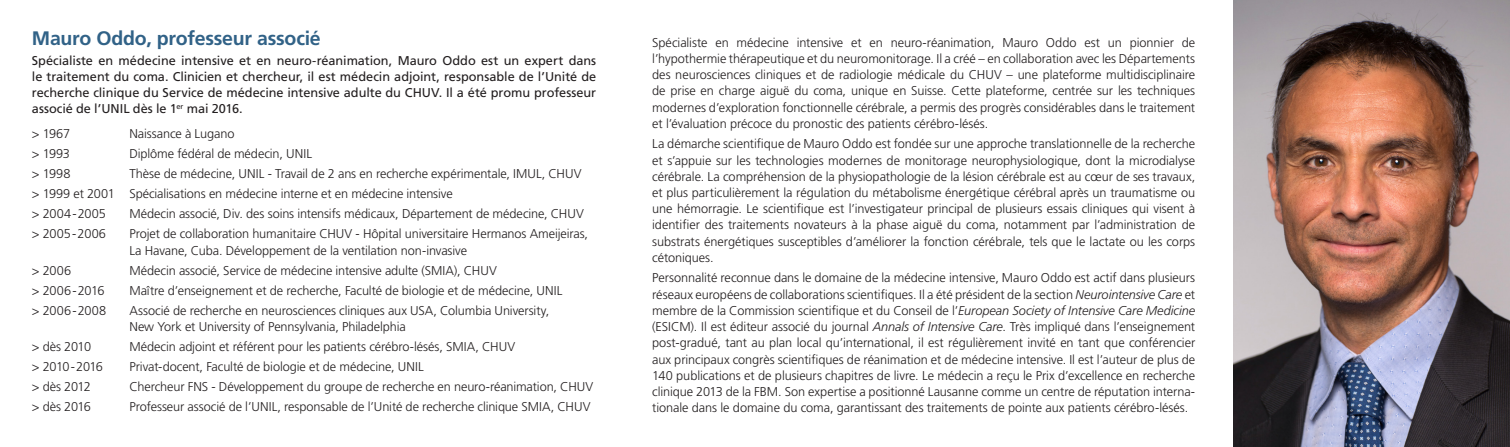
<style>
.page{position:relative;width:1510px;height:447px;background:#fff}
.page>*{position:absolute;margin:0;border:0;box-sizing:border-box;transform-origin:0 0}
.aa_corps{font:700 19.5px "Frutiger LT Std";letter-spacing:-.01em;color:#316287}
.t1{font:300 12.75px/16.2px "Frutiger LT Std";letter-spacing:-.01em;color:#231f20;text-align:justify}
.t2{font:12.75px/16.2px "Frutiger LT Std";letter-spacing:-.005em;color:#231f20;text-align:justify}
.t3{font:300 12.75px "Frutiger LT Std";letter-spacing:.01em;color:#231f20}
.t4{font:300 12.75px "Frutiger LT Std";letter-spacing:-.045em;color:#231f20}
.s1{font-style:italic}
</style>
<div class="page">
<img style="left:1233px;top:0;width:276px;height:446px">
<p class="aa_corps" style="left:32px;top:26px;width:290px">Mauro Oddo, professeur associé</p>
<p class="t1" style="left:652px;top:34px;width:544px">Spécialiste en médecine intensive et en neuro-réanimation, Mauro Oddo est un pionnier de l’hypothermie thérapeutique et du neuromonitorage. Il a créé – en collaboration avec les Départements des neurosciences cliniques et de radiologie médicale du CHUV – une plateforme multidisciplinaire de prise en charge aiguë du coma, unique en Suisse. Cette plateforme, centrée sur les techniques modernes d’exploration fonctionnelle cérébrale, a permis des progrès considérables dans le traitement et l’évaluation précoce du pronostic des patients cérébro-lésés.</p>
<p class="t1" style="left:652px;top:136px;width:544px">La démarche scientifique de Mauro Oddo est fondée sur une approche translationnelle de la recherche et s’appuie sur les technologies modernes de monitorage neurophysiologique, dont la microdialyse cérébrale. La compréhension de la physiopathologie de la lésion cérébrale est au cœur de ses travaux, et plus particulièrement la régulation du métabolisme énergétique cérébral après un traumatisme ou une hémorragie. Le scientifique est l’investigateur principal de plusieurs essais cliniques qui visent à identifier des traitements novateurs à la phase aiguë du coma, notamment par l’administration de substrats énergétiques susceptibles d’améliorer la fonction cérébrale, tels que le lactate ou les corps cétoniques.</p>
<p class="t1" style="left:652px;top:270px;width:544px">Personnalité reconnue dans le domaine de la médecine intensive, Mauro Oddo est actif dans plusieurs réseaux européens de collaborations scientifiques. Il a été président de la section <span class="s1">Neurointensive Care</span> et membre de la Commission scientifique et du Conseil de l’<span class="s1">European Society of Intensive Care Medicine </span>(ESICM). Il est éditeur associé du journal <span class="s1">Annals of Intensive Care</span>. Très impliqué dans l’enseignement post-gradué, tant au plan local qu’international, il est régulièrement invité en tant que conférencier aux principaux congrès scientifiques de réanimation et de médecine intensive. Il est l’auteur de plus de 140 publications et de plusieurs chapitres de livre. Le médecin a reçu le Prix d’excellence en recherche clinique 2013 de la FBM. Son expertise a positionné Lausanne comme un centre de réputation interna&shy;tionale dans le domaine du coma, garantissant des traitements de pointe aux patients cérébro-lésés.</p>
<p class="t2" style="left:32px;top:52px;width:566px">Spécialiste en médecine intensive et en neuro-réanimation, Mauro Oddo est un expert dans le traitement du coma. Clinicien et chercheur, il est médecin adjoint, responsable de l’Unité de recherche clinique du Service de médecine intensive adulte du CHUV. Il a été promu professeur associé de l’UNIL dès le 1<sup>er</sup> mai 2016.</p>
<p class="t1" style="left:32px;top:126px;width:40px">&gt; 1967</p>
<p class="t1" style="left:129px;top:126px;width:106px">Naissance à Lugano</p>
<p class="t1" style="left:32px;top:146px;width:39px">&gt; 1993</p>
<p class="t1" style="left:129px;top:146px;width:184px">Diplôme fédéral de médecin, UNIL</p>
<p class="t1" style="left:32px;top:166px;width:40px">&gt; 1998</p>
<p class="t1" style="left:129px;top:166px;width:454px">Thèse de médecine, UNIL - Travail de 2 ans en recherche expérimentale, IMUL, CHUV</p>
<p class="t1" style="left:32px;top:186px;width:422px">&gt; 1999 et 2001 Spécialisations en médecine interne et en médecine intensive</p>
<p class="t1" style="left:32px;top:206px;width:76px">&gt; 2004-2005</p>
<p class="t1" style="left:129px;top:206px;width:456px">Médecin associé, Div. des soins intensifs médicaux, Département de médecine, CHUV</p>
<p class="t1" style="left:32px;top:226px;width:76px">&gt; 2005-2006</p>
<p class="t1" style="left:129px;top:226px;width:460px">Projet de collaboration humanitaire CHUV - Hôpital universitaire Hermanos Ameijeiras,<br>La Havane, Cuba. Développement de la ventilation non-invasive</p>
<p class="t1" style="left:32px;top:262px;width:41px">&gt; 2006</p>
<p class="t1" style="left:129px;top:262px;width:369px">Médecin associé, Service de médecine intensive adulte (SMIA), CHUV</p>
<p class="t1" style="left:32px;top:282px;width:74px">&gt; 2006-2016</p>
<p class="t1" style="left:129px;top:282px;width:434px">Maître d’enseignement et de recherche, Faculté de biologie et de médecine, UNIL</p>
<p class="t3" style="left:32px;top:303px;width:76px">&gt; 2006-2008</p>
<p class="t1" style="left:129px;top:302px;width:421px">Associé de recherche en neurosciences cliniques aux USA, Columbia University,<br>New York et University of Pennsylvania, Philadelphia</p>
<p class="t1" style="left:32px;top:338px;width:61px">&gt; dès 2010</p>
<p class="t1" style="left:129px;top:338px;width:387px">Médecin adjoint et référent pour les patients cérébro-lésés, SMIA, CHUV</p>
<p class="t4" style="left:32px;top:359px;width:73px">&gt; 2010-2016</p>
<p class="t1" style="left:129px;top:358px;width:296px">Privat-docent, Faculté de biologie et de médecine, UNIL</p>
<p class="t1" style="left:32px;top:378px;width:60px">&gt; dès 2012</p>
<p class="t1" style="left:129px;top:378px;width:465px">Chercheur FNS - Développement du groupe de recherche en neuro-réanimation, CHUV</p>
<p class="t1" style="left:32px;top:398px;width:61px">&gt; dès 2016</p>
<p class="t1" style="left:129px;top:398px;width:463px">Professeur associé de l’UNIL, responsable de l’Unité de recherche clinique SMIA, CHUV</p>
</div>
